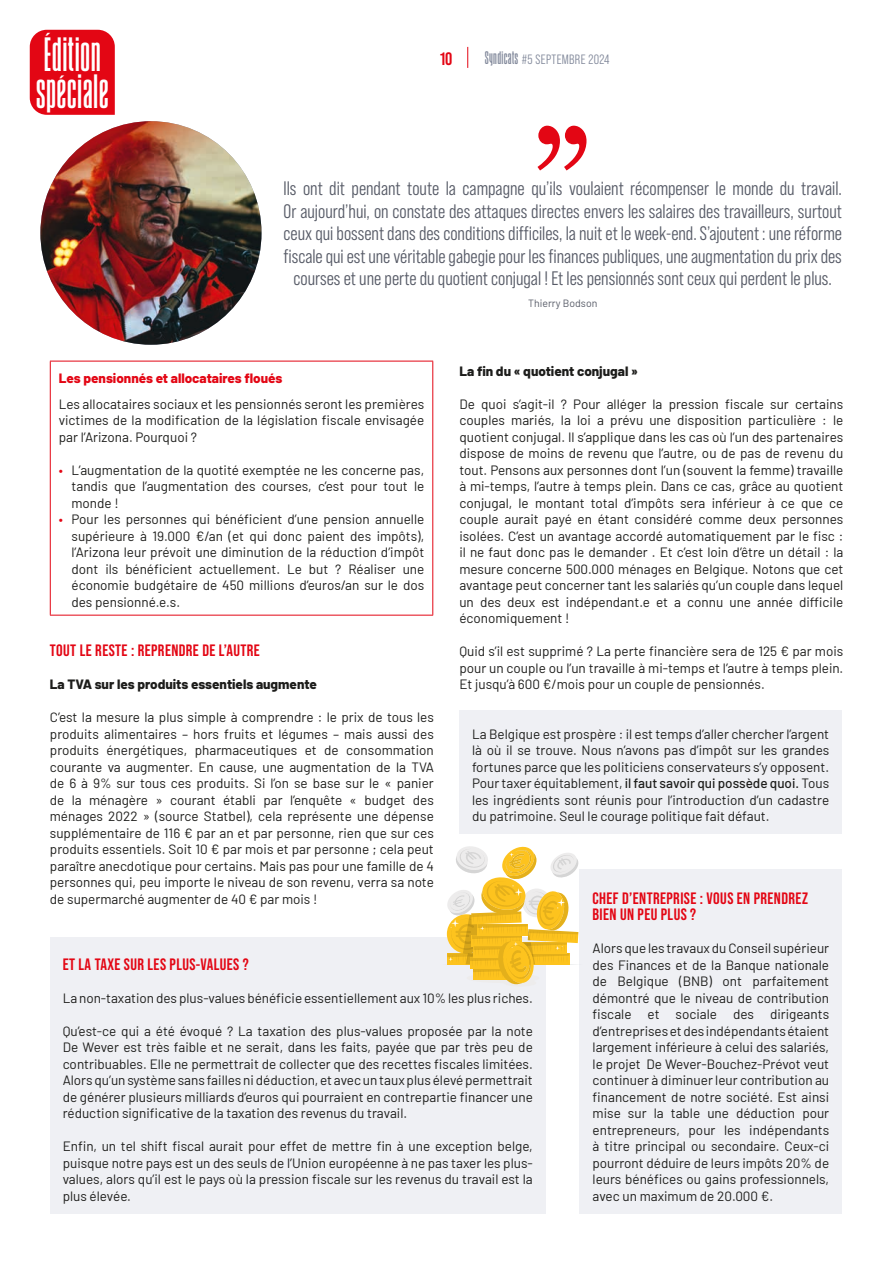
<style>
.page{position:relative;width:893px;height:1263px;background:#fff}
.page>*{position:absolute;margin:0;border:0;box-sizing:border-box;transform-origin:0 0}
.t1{font:700 36px/37.5px "August";letter-spacing:.01em;color:#fff}
.t2{font:19.5px/22.5px "Bebas Neue Pro Middle";color:#575b67;text-align:center}
.t3{font:700 18px "Bebas Neue Pro";color:#e30614}
.t4{font:700 16.5px/16.5px "Bebas Neue Pro";letter-spacing:.025em;color:#e30614}
.t5{font:13.5px/16.5px "Barlow";color:#1d1d1b;text-align:justify}
.t6{font:800 13.5px "Barlow";color:#1d1d1b}
.t7{font:800 13.5px "Barlow";color:#e30614}
.t8{font:13.5px "Bebas Neue Pro Middle";letter-spacing:.025em;color:#82899b}
.t9{font:10.5px "Barlow";color:#575b67}
.s1{font-family:"August";font-weight:700}
.s2{color:#e30614}
.s3{font-weight:500}
</style>
<div class="page">
<hr style="left:50px;top:361px;width:383px;height:1px;background:#e30614">
<hr style="left:50px;top:361px;width:1px;height:254px;background:#e30614">
<hr style="left:432px;top:361px;width:1px;height:254px;background:#e30614">
<hr style="left:50px;top:615px;width:383px;height:1px;background:#e30614">
<svg style="left:537px;top:126px;width:49px;height:44px"></svg>
<div style="left:50px;top:937px;width:496px;height:276px;background:#eff0f4"></div>
<div style="left:580px;top:869px;width:262px;height:344px;background:#eff0f4"></div>
<img style="left:40px;top:121px;width:221px;height:224px">
<div style="left:459px;top:710px;width:383px;height:124px;background:#eff0f4"></div>
<svg style="left:446px;top:846px;width:134px;height:140px"></svg>
<svg style="left:467px;top:47px;width:1px;height:21px"></svg>
<div style="left:30px;top:30px;width:85px;height:85px;background:#e30614"></div>
<h1 class="t1" style="left:36px;top:36px;width:75px">Édition spéciale</h1>
<h3 class="t3" style="left:440px;top:48px;width:14px">10</h3>
<p class="t8" style="left:485px;top:52px;width:126px"><span class="s1">Syndicats</span> #5 SEPTEMBRE 2024</p>
<p class="t2" style="left:284px;top:177px;width:560px">Ils ont dit pendant toute la campagne qu’ils voulaient récompenser le monde du travail.<br>Or aujourd’hui, on constate des attaques directes envers les salaires des travailleurs, surtout ceux qui bossent dans des conditions difficiles, la nuit et le week-end. S’ajoutent : une réforme fiscale qui est une véritable gabegie pour les finances publiques, une augmentation du prix des courses et une perte du quotient conjugal ! Et les pensionnés sont ceux qui perdent le plus.</p>
<p class="t9" style="left:528px;top:296px;width:71px">Thierry Bodson</p>
<p class="t6" style="left:459px;top:361px;width:180px">La fin du « quotient conjugal »</p>
<p class="t5" style="left:459px;top:394px;width:385px">De quoi s’agit-il ? Pour alléger la pression fiscale sur certains couples mariés, la loi a prévu une disposition particulière : le quotient conjugal. Il s’applique dans les cas où l’un des partenaires dispose de moins de revenu que l’autre, ou de pas de revenu du tout. Pensons aux personnes dont l’un (souvent la femme) travaille à mi-temps, l’autre à temps plein. Dans ce cas, grâce au quotient conjugal, le montant total d’impôts sera inférieur à ce que ce couple aurait payé en étant considéré comme deux personnes isolées. C’est un avantage accordé automatiquement par le fisc : il ne faut donc pas le demander . Et c’est loin d’être un détail : la mesure concerne 500.000 ménages en Belgique. Notons que cet avantage peut concerner tant les salariés qu’un couple dans lequel un des deux est indépendant.e et a connu une année difficile économiquement !</p>
<p class="t5" style="left:459px;top:642px;width:385px">Quid s’il est supprimé ? La perte financière sera de 125 € par mois pour un couple ou l’un travaille à mi-temps et l’autre à temps plein.<br>Et jusqu’à 600 €/mois pour un couple de pensionnés.</p>
<p class="t7" style="left:59px;top:368px;width:225px">Les pensionnés et allocataires floués</p>
<p class="t5" style="left:59px;top:394px;width:367px">Les allocataires sociaux et les pensionnés seront les premières victimes de la modification de la législation fiscale envisagée par l’Arizona. Pourquoi ?</p>
<p class="t5" style="left:72px;top:460px;width:354px;text-indent:-13px"><span class="s2">•</span> L’augmentation de la quotité exemptée ne les concerne pas, tandis que l’augmentation des courses, c’est pour tout le monde !</p>
<p class="t5" style="left:72px;top:510px;width:354px;text-indent:-13px"><span class="s2">•</span> Pour les personnes qui bénéficient d’une pension annuelle supérieure à 19.000 €/an (et qui donc paient des impôts), l’Arizona leur prévoit une diminution de la réduction d’impôt dont ils bénéficient actuellement. Le but ? Réaliser une économie budgétaire de 450 millions d’euros/an sur le dos des pensionné.e.s.</p>
<p class="t4" style="left:50px;top:642px;width:211px">TOUT LE RESTE : REPRENDRE DE L’AUTRE</p>
<p class="t6" style="left:50px;top:674px;width:269px">La TVA sur les produits essentiels augmente</p>
<p class="t5" style="left:50px;top:708px;width:385px">C’est la mesure la plus simple à comprendre : le prix de tous les produits alimentaires – hors fruits et légumes – mais aussi des produits énergétiques, pharmaceutiques et de consommation courante va augmenter. En cause, une augmentation de la TVA de 6 à 9% sur tous ces produits. Si l’on se base sur le « panier de la ménagère » courant établi par l’enquête « budget des ménages 2022 » (source Statbel), cela représente une dépense supplémentaire de 116 € par an et par personne, rien que sur ces produits essentiels. Soit 10 € par mois et par personne ; cela peut paraître anecdotique pour certains. Mais pas pour une famille de 4 personnes qui, peu importe le niveau de son revenu, verra sa note de supermarché augmenter de 40 € par mois !</p>
<p class="t5" style="left:472px;top:724px;width:359px">La Belgique est prospère : il est temps d’aller chercher l’argent là où il se trouve. Nous n’avons pas d’impôt sur les grandes fortunes parce que les politiciens conservateurs s’y opposent.<br>Pour taxer équitablement, <span class="s3">il faut savoir qui possède quoi.</span> Tous les ingrédients sont réunis pour l’introduction d’un cadastre du patrimoine. Seul le courage politique fait défaut.</p>
<p class="t4" style="left:593px;top:889px;width:217px">CHEF D’ENTREPRISE : VOUS EN PRENDREZ<br>BIEN UN PEU PLUS ?</p>
<p class="t5" style="left:593px;top:939px;width:238px">Alors que les travaux du Conseil supérieur des Finances et de la Banque nationale de Belgique (BNB) ont parfaitement démontré que le niveau de contribution fiscale et sociale des dirigeants d’entreprises et des indépendants étaient largement inférieure à celui des salariés, le projet De Wever-Bouchez-Prévot veut continuer à diminuer leur contribution au financement de notre société. Est ainsi mise sur la table une déduction pour entrepreneurs, pour les indépendants à titre principal ou secondaire. Ceux-ci pourront déduire de leurs impôts 20% de leurs bénéfices ou gains professionnels, avec un maximum de 20.000 €.</p>
<p class="t4" style="left:63px;top:955px;width:188px">ET LA TAXE SUR LES PLUS-VALUES ?</p>
<p class="t5" style="left:63px;top:988px;width:472px">La non-taxation des plus-values bénéficie essentiellement aux 10% les plus riches.</p>
<p class="t5" style="left:63px;top:1021px;width:472px">Qu’est-ce qui a été évoqué ? La taxation des plus-values proposée par la note De Wever est très faible et ne serait, dans les faits, payée que par très peu de contribuables. Elle ne permettrait de collecter que des recettes fiscales limitées.<br>Alors qu’un système sans failles ni déduction, et avec un taux plus élevé permettrait de générer plusieurs milliards d’euros qui pourraient en contrepartie financer une réduction significative de la taxation des revenus du travail.</p>
<p class="t5" style="left:63px;top:1137px;width:472px">Enfin, un tel shift fiscal aurait pour effet de mettre fin à une exception belge, puisque notre pays est un des seuls de l’Union européenne à ne pas taxer les plus&shy;values, alors qu’il est le pays où la pression fiscale sur les revenus du travail est la plus élevée.</p>
</div>
